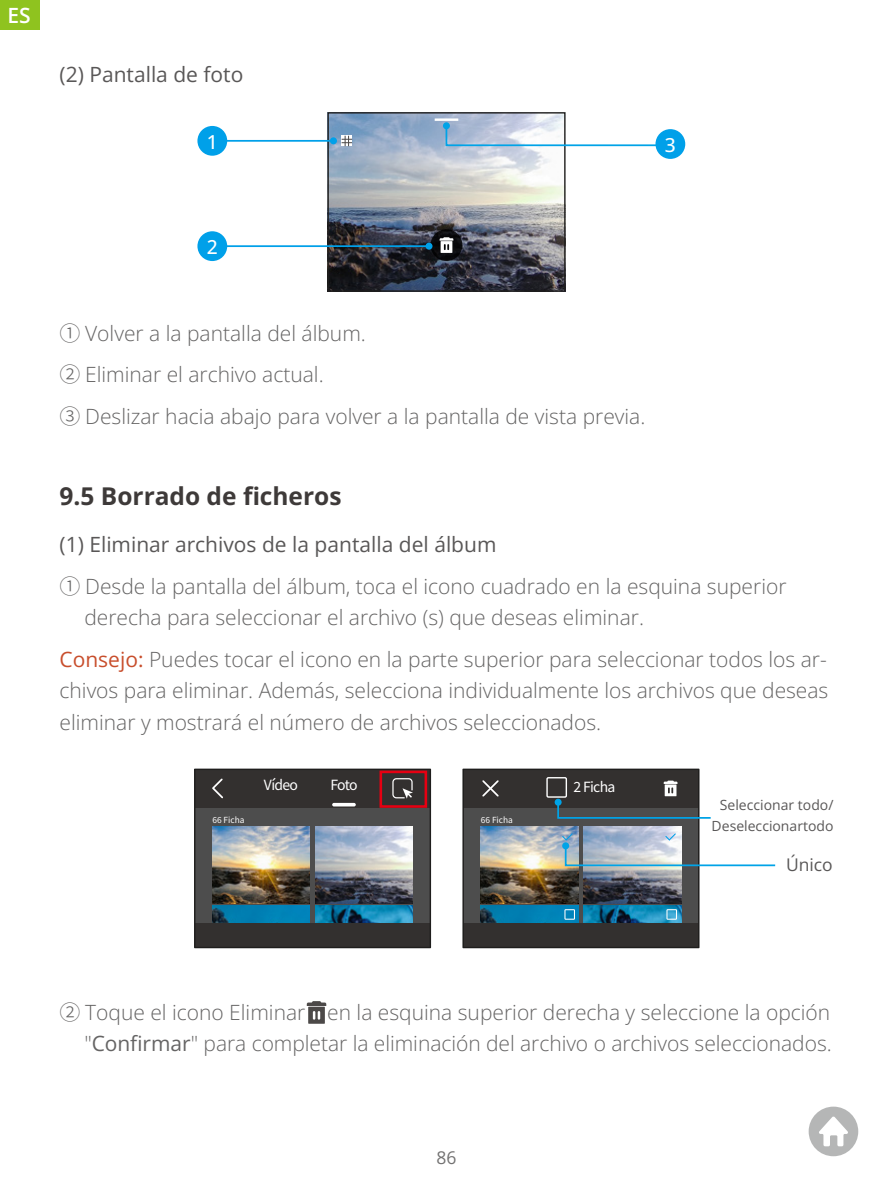
<style>
.page{position:relative;width:893px;height:1191px;background:#fff}
.page>*{position:absolute;margin:0;border:0;box-sizing:border-box;transform-origin:0 0}
.t1{font:700 24.5px "Open Sans";color:#3e3a39}
.t2{font:300 21px/41.3px "Open Sans";color:#656464}
.t3{font:21px "Open Sans";color:#595757}
.t4{font:600 21px "Open Sans";color:#fff}
.t5{font:500 19.25px "Open Sans";color:#fff}
.t6{font:17.5px "Open Sans";color:#595757}
.t7{font:17.5px "Open Sans";color:#727171}
.t8{font:14px/21px "Open Sans";color:#595757;text-align:center}
.t9{font:14px "Noto Sans SC";letter-spacing:-.05em;color:#fff}
.t10{font:8.4px "Noto Sans SC";color:#fff}
.s1{font-family:"Noto Sans SC"}
.s2{font-weight:400;color:#595757}
.s3{font-weight:400;color:#c84e2c}
.s4{font-weight:400}
</style>
<div class="page">
<div style="left:0;top:0;width:40px;height:30px;background:#8fc31f"></div>
<img style="left:329px;top:114px;width:235px;height:176px">
<div style="left:327px;top:112px;width:239px;height:180px;border:1px solid #1f1e1d"></div>
<div style="left:431px;top:229px;width:31px;height:32px;background:linear-gradient(to bottom,#111114,#07080a);border-radius:50%"></div>
<svg style="left:440px;top:237px;width:13px;height:16px"></svg>
<hr style="left:435px;top:118px;width:23px;height:3px;background:#fff">
<svg style="left:342px;top:136px;width:10px;height:10px"></svg>
<div style="left:197px;top:126px;width:30px;height:30px;background:#00a0e9;border-radius:50%"></div>
<div style="left:197px;top:231px;width:30px;height:30px;background:#00a0e9;border-radius:50%"></div>
<hr style="left:226px;top:140px;width:107px;height:2px;background:#00a0e9">
<div style="left:330px;top:137px;width:7px;height:7px;background:#00a0e9;border-radius:50%"></div>
<hr style="left:221px;top:245px;width:208px;height:2px;background:#00a0e9">
<div style="left:425px;top:243px;width:7px;height:7px;background:#00a0e9;border-radius:50%"></div>
<div style="left:655px;top:129px;width:30px;height:30px;background:#00a0e9;border-radius:50%"></div>
<svg style="left:445px;top:124px;width:214px;height:23px"></svg>
<div style="left:443px;top:122px;width:7px;height:7px;background:#00a3e7;border-radius:50%"></div>
<img style="left:194px;top:768px;width:237px;height:180px">
<hr style="left:332px;top:803px;width:24px;height:3px;background:#fff;border-radius:2px">
<svg style="left:211px;top:777px;width:14px;height:23px"></svg>
<svg style="left:392px;top:777px;width:21px;height:22px"></svg>
<div style="left:379px;top:770px;width:48px;height:37px;border:3px solid #e60012"></div>
<img style="left:462px;top:768px;width:237px;height:180px">
<svg style="left:481px;top:778px;width:19px;height:20px"></svg>
<div style="left:546px;top:777px;width:21px;height:20px;border:1px solid #fff"></div>
<div style="left:564px;top:909px;width:11px;height:10px;border:1px solid #fff"></div>
<div style="left:666px;top:909px;width:11px;height:10px;border:1px solid #fff"></div>
<svg style="left:561px;top:832px;width:215px;height:35px"></svg>
<div style="left:562px;top:842px;width:7px;height:7px;background:#00a3e7;border-radius:50%"></div>
<svg style="left:556px;top:780px;width:155px;height:39px;background:#4b5153"></svg>
<div style="left:555px;top:798px;width:7px;height:7px;background:#00a3e7;border-radius:50%"></div>
<svg style="left:307px;top:1001px;width:19px;height:22px"></svg>
<svg style="left:809px;top:1106px;width:49px;height:50px"></svg>
<p class="t4" style="left:8px;top:1px;width:25px">ES</p>
<p class="t3" style="left:60px;top:60px;width:185px">(2) Pantalla de foto</p>
<p class="t5" style="left:207px;top:128px;width:13px">1</p>
<p class="t5" style="left:665px;top:131px;width:13px">3</p>
<p class="t5" style="left:207px;top:234px;width:13px">2</p>
<p class="t2" style="left:60px;top:312px;width:587px"><span class="s1">①</span> Volver a la pantalla del álbum.<br><span class="s1">②</span> Eliminar el archivo actual.<br><span class="s1">③</span> Deslizar hacia abajo para volver a la pantalla de vista previa.</p>
<p class="t1" style="left:60px;top:479px;width:284px">9.5 Borrado de ficheros</p>
<p class="t2" style="left:60px;top:523px;width:728px"><span class="s2">(1) Eliminar archivos de la pantalla del álbum<br></span><span class="s1">①</span> Desde la pantalla del álbum, toca el icono cuadrado en la esquina superior</p>
<p class="t2" style="left:60px;top:596px;width:769px;text-indent:25px">derecha para seleccionar el archivo (s) que deseas eliminar.<br><span class="s3">Consejo:</span> Puedes tocar el icono en la parte superior para seleccionar todos los ar-</p>
<p class="t2" style="left:60px;top:674px;width:770px;line-height:31.5px">chivos para eliminar. Además, selecciona individualmente los archivos que deseas eliminar y mostrará el número de archivos seleccionados.</p>
<p class="t10" style="left:212px;top:815px;width:34px">66 Ficha</p>
<p class="t9" style="left:264px;top:777px;width:36px">Vídeo</p>
<p class="t9" style="left:330px;top:777px;width:29px">Foto</p>
<p class="t10" style="left:481px;top:815px;width:34px">66 Ficha</p>
<p class="t9" style="left:574px;top:779px;width:43px">2 Ficha</p>
<p class="t8" style="left:712px;top:793px;width:123px">Seleccionar todo/<br>Deseleccionartodo</p>
<p class="t6" style="left:786px;top:853px;width:48px">Único</p>
<p class="t2" style="left:60px;top:995px;width:774px;line-height:31.5px;text-align:right"><span class="s1">②</span> Toque el icono Eliminar en la esquina superior derecha y seleccione la opción "<span class="s4">Confirmar</span>" para completar la eliminación del archivo o archivos seleccionados.</p>
<p class="t7" style="left:436px;top:1145px;width:22px">86</p>
</div>
